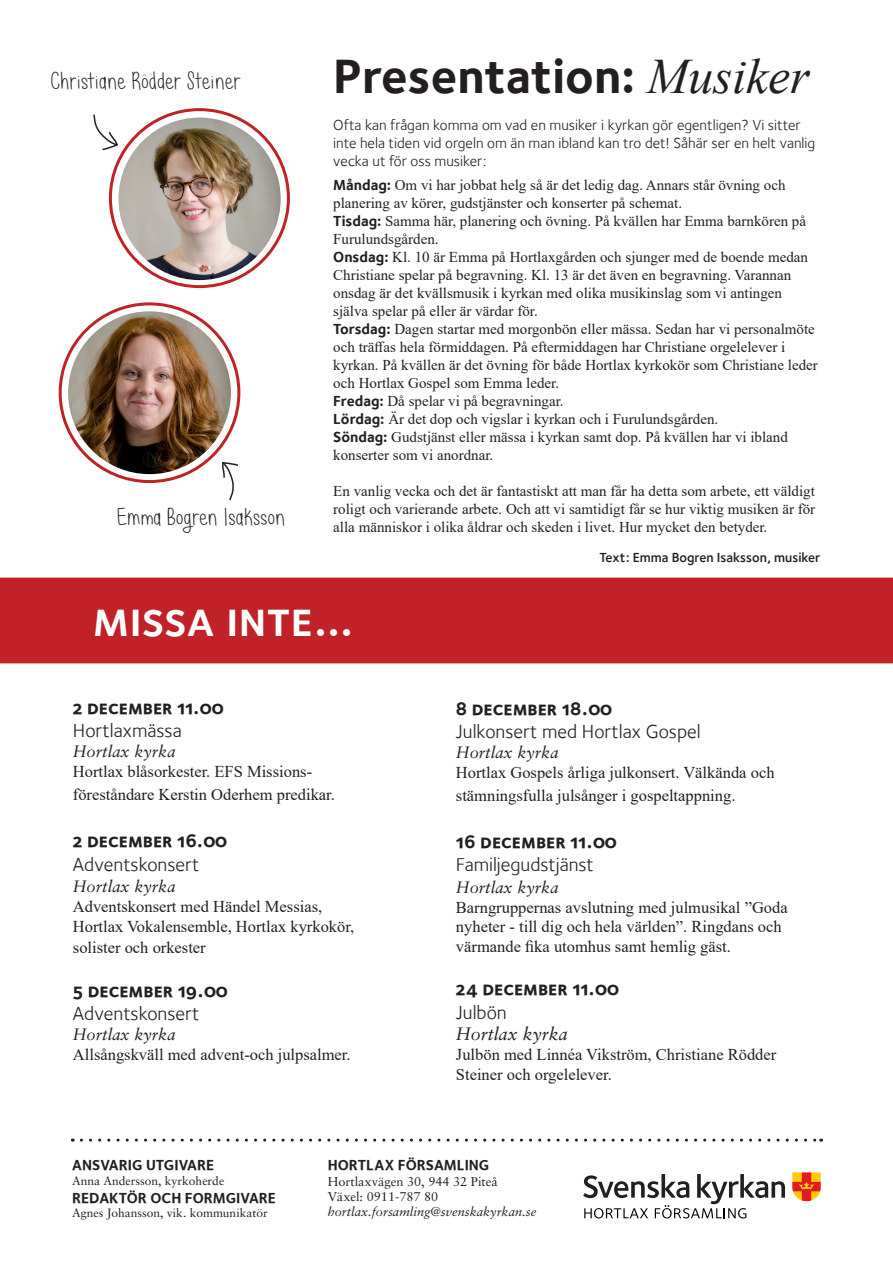
<style>
.page{position:relative;width:893px;height:1263px;background:#fff}
.page>*{position:absolute;margin:0;border:0;box-sizing:border-box;transform-origin:0 0}
.t1{font:700 49.5px "Foundry Sterling";color:#231f20}
.t2{font:49.5px "Foundry Sterling Demi Expert";color:#fff}
.t3{font:27px "Just Alice";color:#231f20}
.t4{font:19.5px "Foundry Sterling";color:#231f20}
.t5{font:19.5px "Foundry Sterling Bold Expert";color:#231f20}
.t6{font:italic 18px "Sabon LT";color:#231f20}
.t7{font:16.5px "Times New Roman";color:#231f20}
.t8{font:italic 16.5px "Sabon LT";color:#231f20}
.t9{font:15px/18px "Times New Roman";color:#231f20}
.t10{font:15px/18px "Foundry Sterling Book OSF";color:#231f20}
.t11{font:15px "Foundry Sterling Bold Expert";color:#231f20}
.t12{font:600 13.5px "Foundry Sterling";color:#231f20}
.t13{font:12.75px "Sabon LT";color:#231f20}
.t14{font:italic 12.75px "Sabon LT";color:#231f20}
.t15{font:12px "Sabon LT";color:#231f20}
.s1{font-family:"Times New Roman";font-weight:400;font-style:italic}
.s2{font-family:"Foundry Sterling";font-weight:700}
</style>
<div class="page">
<img style="left:118px;top:118px;width:163px;height:162px;border-radius:81px">
<div style="left:0;top:577px;width:893px;height:87px;background:#c02228"></div>
<svg style="left:583px;top:1174px;width:202px;height:44px"></svg>
<svg style="left:792px;top:1172px;width:29px;height:29px"></svg>
<svg style="left:81px;top:1138px;width:741px;height:3px"></svg>
<img style="left:68px;top:311px;width:163px;height:163px;border-radius:81px">
<svg style="left:222px;top:462px;width:17px;height:39px"></svg>
<svg style="left:93px;top:114px;width:26px;height:37px"></svg>
<p class="t3" style="left:51px;top:65px;width:192px">Christiane Rödder Steiner</p>
<p class="t3" style="left:117px;top:501px;width:169px">Emma Bogren Isaksson</p>
<p class="t1" style="left:333px;top:47px;width:478px">Presentation: <span class="s1">Musiker</span></p>
<p class="t10" style="left:333px;top:115px;width:484px">Ofta kan frågan komma om vad en musiker i kyrkan gör egentligen? Vi sitter inte hela tiden vid orgeln om än man ibland kan tro det! Såhär ser en helt vanlig vecka ut för oss musiker:</p>
<p class="t9" style="left:333px;top:175px;width:454px"><span class="s2">Måndag:</span> Om vi har jobbat helg så är det ledig dag. Annars står övning och</p>
<p class="t9" style="left:333px;top:193px;width:350px">planering av körer, gudstjänster och konserter på schemat.</p>
<p class="t9" style="left:333px;top:211px;width:474px"><span class="s2">Tisdag:</span> Samma här, planering och övning. På kvällen har Emma barnkören på</p>
<p class="t9" style="left:333px;top:229px;width:107px">Furulundsgården.</p>
<p class="t9" style="left:333px;top:247px;width:476px"><span class="s2">Onsdag:</span> Kl. 10 är Emma på Hortlaxgården och sjunger med de boende medan</p>
<p class="t9" style="left:333px;top:265px;width:459px">Christiane spelar på begravning. Kl. 13 är det även en begravning. Varannan</p>
<p class="t9" style="left:333px;top:283px;width:450px">onsdag är det kvällsmusik i kyrkan med olika musikinslag som vi antingen</p>
<p class="t9" style="left:333px;top:301px;width:206px">själva spelar på eller är värdar för.</p>
<p class="t9" style="left:333px;top:319px;width:483px"><span class="s2">Torsdag:</span> Dagen startar med morgonbön eller mässa. Sedan har vi personalmöte</p>
<p class="t9" style="left:333px;top:337px;width:486px">och träffas hela förmiddagen. På eftermiddagen har Christiane orgelelever i kyrkan. På kvällen är det övning för både Hortlax kyrkokör som Christiane leder och Hortlax Gospel som Emma leder.</p>
<p class="t9" style="left:333px;top:391px;width:232px"><span class="s2">Fredag:</span> Då spelar vi på begravningar.</p>
<p class="t9" style="left:333px;top:409px;width:387px"><span class="s2">Lördag:</span> Är det dop och vigslar i kyrkan och i Furulundsgården.</p>
<p class="t9" style="left:333px;top:427px;width:456px"><span class="s2">Söndag:</span> Gudstjänst eller mässa i kyrkan samt dop. På kvällen har vi ibland</p>
<p class="t9" style="left:333px;top:445px;width:161px">konserter som vi anordnar.</p>
<p class="t9" style="left:333px;top:481px;width:483px">En vanlig vecka och det är fantastiskt att man får ha detta som arbete, ett väldigt</p>
<p class="t9" style="left:333px;top:499px;width:483px">roligt och varierande arbete. Och att vi samtidigt får se hur viktig musiken är för</p>
<p class="t9" style="left:333px;top:517px;width:436px">alla människor i olika åldrar och skeden i livet. Hur mycket den betyder.</p>
<p class="t12" style="left:599px;top:549px;width:223px">Text: Emma Bogren Isaksson, musiker</p>
<p class="t2" style="left:92px;top:589px;width:262px">missa inte...</p>
<p class="t5" style="left:73px;top:696px;width:152px">2 december 11.00</p>
<p class="t4" style="left:73px;top:719px;width:110px">Hortlaxmässa</p>
<p class="t8" style="left:73px;top:742px;width:104px">Hortlax kyrka</p>
<p class="t7" style="left:73px;top:760px;width:241px">Hortlax blåsorkester. EFS Missions-</p>
<p class="t7" style="left:73px;top:783px;width:264px">föreståndare Kerstin Oderhem predikar.</p>
<p class="t5" style="left:73px;top:829px;width:155px">2 december 16.00</p>
<p class="t4" style="left:73px;top:853px;width:128px">Adventskonsert</p>
<p class="t8" style="left:73px;top:877px;width:104px">Hortlax kyrka</p>
<p class="t7" style="left:73px;top:895px;width:251px">Adventskonsert med Händel Messias,</p>
<p class="t7" style="left:73px;top:914px;width:283px">Hortlax Vokalensemble, Hortlax kyrkokör,</p>
<p class="t7" style="left:73px;top:936px;width:134px">solister och orkester</p>
<p class="t5" style="left:73px;top:978px;width:156px">5 december 19.00</p>
<p class="t4" style="left:73px;top:1002px;width:128px">Adventskonsert</p>
<p class="t8" style="left:73px;top:1024px;width:104px">Hortlax kyrka</p>
<p class="t7" style="left:73px;top:1042px;width:279px">Allsångskväll med advent-och julpsalmer.</p>
<p class="t5" style="left:456px;top:696px;width:157px">8 december 18.00</p>
<p class="t4" style="left:456px;top:720px;width:246px">Julkonsert med Hortlax Gospel</p>
<p class="t8" style="left:456px;top:742px;width:104px">Hortlax kyrka</p>
<p class="t7" style="left:456px;top:760px;width:320px">Hortlax Gospels årliga julkonsert. Välkända och</p>
<p class="t7" style="left:456px;top:784px;width:281px">stämningsfulla julsånger i gospeltappning.</p>
<p class="t5" style="left:456px;top:830px;width:162px">16 december 11.00</p>
<p class="t4" style="left:456px;top:853px;width:139px">Familjegudstjänst</p>
<p class="t8" style="left:456px;top:877px;width:104px">Hortlax kyrka</p>
<p class="t7" style="left:456px;top:895px;width:333px">Barngruppernas avslutning med julmusikal ”Goda</p>
<p class="t7" style="left:456px;top:915px;width:327px">nyheter - till dig och hela världen”. Ringdans och</p>
<p class="t7" style="left:456px;top:935px;width:276px">värmande fika utomhus samt hemlig gäst.</p>
<p class="t5" style="left:456px;top:977px;width:164px">24 december 11.00</p>
<p class="t4" style="left:456px;top:1001px;width:52px">Julbön</p>
<p class="t6" style="left:456px;top:1024px;width:114px">Hortlax kyrka</p>
<p class="t7" style="left:456px;top:1043px;width:322px">Julbön med Linnéa Vikström, Christiane Rödder</p>
<p class="t7" style="left:456px;top:1063px;width:157px">Steiner och orgelelever.</p>
<p class="t11" style="left:72px;top:1156px;width:143px">ANSVARIG UTGIVARE</p>
<p class="t15" style="left:72px;top:1173px;width:154px">Anna Andersson, kyrkoherde</p>
<p class="t11" style="left:72px;top:1188px;width:205px">REDAKTÖR OCH FORMGIVARE</p>
<p class="t15" style="left:72px;top:1206px;width:197px">Agnes Johansson, vik. kommunikatör</p>
<p class="t11" style="left:328px;top:1156px;width:163px">HORTLAX FÖRSAMLING</p>
<p class="t13" style="left:328px;top:1173px;width:172px">Hortlaxvägen 30, 944 32 Piteå</p>
<p class="t13" style="left:328px;top:1189px;width:112px">Växel: 0911-787 80</p>
<p class="t14" style="left:328px;top:1204px;width:210px">hortlax.forsamling@svenskakyrkan.se</p>
</div>
